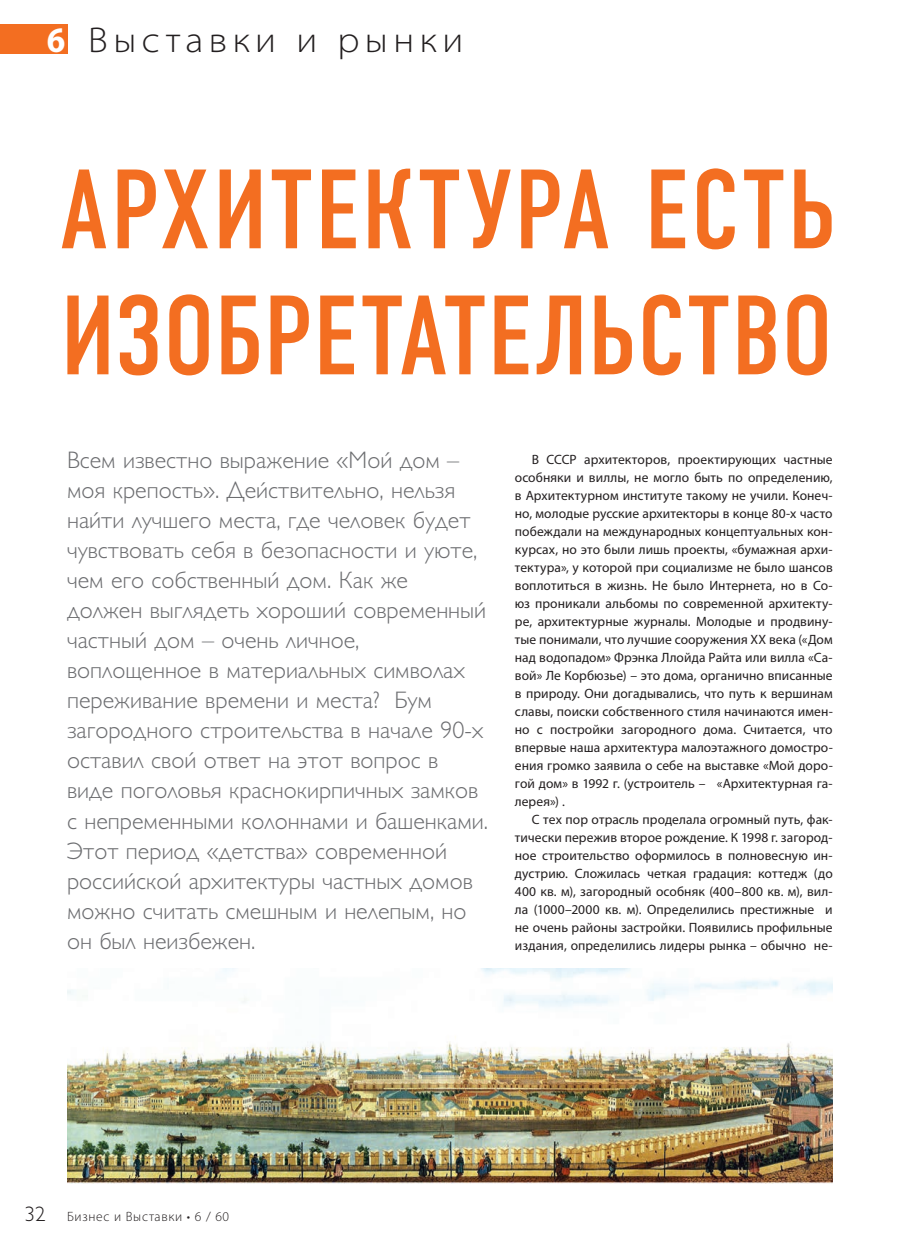
<style>
.page{position:relative;width:901px;height:1257px;background:#fff}
.page>*{position:absolute;margin:0;border:0;box-sizing:border-box;transform-origin:0 0}
.t1{font:112.5px/126px "DIN Condensed C";letter-spacing:.025em;color:#f36e21}
.t2{font:300 semi-expanded 36px "Myriad Pro";letter-spacing:.15em;color:#231f20}
.t3{font:24px/30px "Gill Sans Light C";color:#6c6d70}
.t4{font:13.5px/18px "Myriad Pro";color:#231f20;text-align:justify}
.t5{font:300 13.5px "Myriad Pro";letter-spacing:.05em;color:#231f20}
.s1{font-weight:700;font-stretch:semi-condensed;color:#fff}
.s2{font-family:"Gill Sans Light C";font-weight:400;font-size:21px}
</style>
<div class="page">
<div style="left:0;top:25px;width:67px;height:29px;background:#f36e21"></div>
<img style="left:67px;top:968px;width:765px;height:215px">
<h2 class="t2" style="left:47px;top:26px;width:418px"><span class="s1">6</span> Выставки и рынки</h2>
<h1 class="t1" style="left:61px;top:156px;width:777px">АРХИТЕКТУРА ЕСТЬ<br>ИЗОБРЕТАТЕЛЬСТВО</h1>
<p class="t3" style="left:67px;top:448px;width:422px">Всем известно выражение «Мой дом – моя крепость». Действительно, нельзя найти лучшего места, где человек будет чувствовать себя в безопасности и уюте, чем его собственный дом. Как же должен выглядеть хороший современный частный дом – очень личное, воплощенное в материальных символах переживание времени и места? Бум загородного строительства в начале 90-х оставил свой ответ на этот вопрос в виде поголовья краснокирпичных замков с непременными колоннами и башенками.<br>Этот период «детства» современной российской архитектуры частных домов можно считать смешным и нелепым, но он был неизбежен.</p>
<p class="t4" style="left:515px;top:452px;width:319px;text-indent:17px">В СССР архитекторов, проектирующих частные особняки и виллы, не могло быть по определению, в Архитектурном институте такому не учили. Конеч&shy;но, молодые русские архитекторы в конце 80-х часто побеждали на международных концептуальных кон&shy;курсах, но это были лишь проекты, «бумажная архи&shy;тектура», у которой при социализме не было шансов воплотиться в жизнь. Не было Интернета, но в Со&shy;юз проникали альбомы по современной архитекту&shy;ре, архитектурные журналы. Молодые и продвину&shy;тые понимали, что лучшие сооружения XX века («Дом над водопадом» Фрэнка Ллойда Райта или вилла «Са&shy;вой» Ле Корбюзье) – это дома, органично вписанные в природу. Они догадывались, что путь к вершинам славы, поиски собственного стиля начинаются имен&shy;но с постройки загородного дома. Считается, что впервые наша архитектура малоэтажного домостро&shy;ения громко заявила о себе на выставке «Мой доро&shy;гой дом» в 1992 г. (устроитель – «Архитектурная га&shy;лерея») .</p>
<p class="t4" style="left:515px;top:812px;width:319px;text-indent:17px">С тех пор отрасль проделала огромный путь, фак&shy;тически пережив второе рождение. К 1998 г. загород&shy;ное строительство оформилось в полновесную ин&shy;дустрию. Сложилась четкая градация: коттедж (до 400 кв. м), загородный особняк (400–800 кв. м), вил&shy;ла (1000–2000 кв. м). Определились престижные и не очень районы застройки. Появились профильные издания, определились лидеры рынка – обычно не-</p>
<p class="t5" style="left:25px;top:1211px;width:206px"><span class="s2">32</span> Бизнес и Выставки • 6 / 60</p>
</div>
